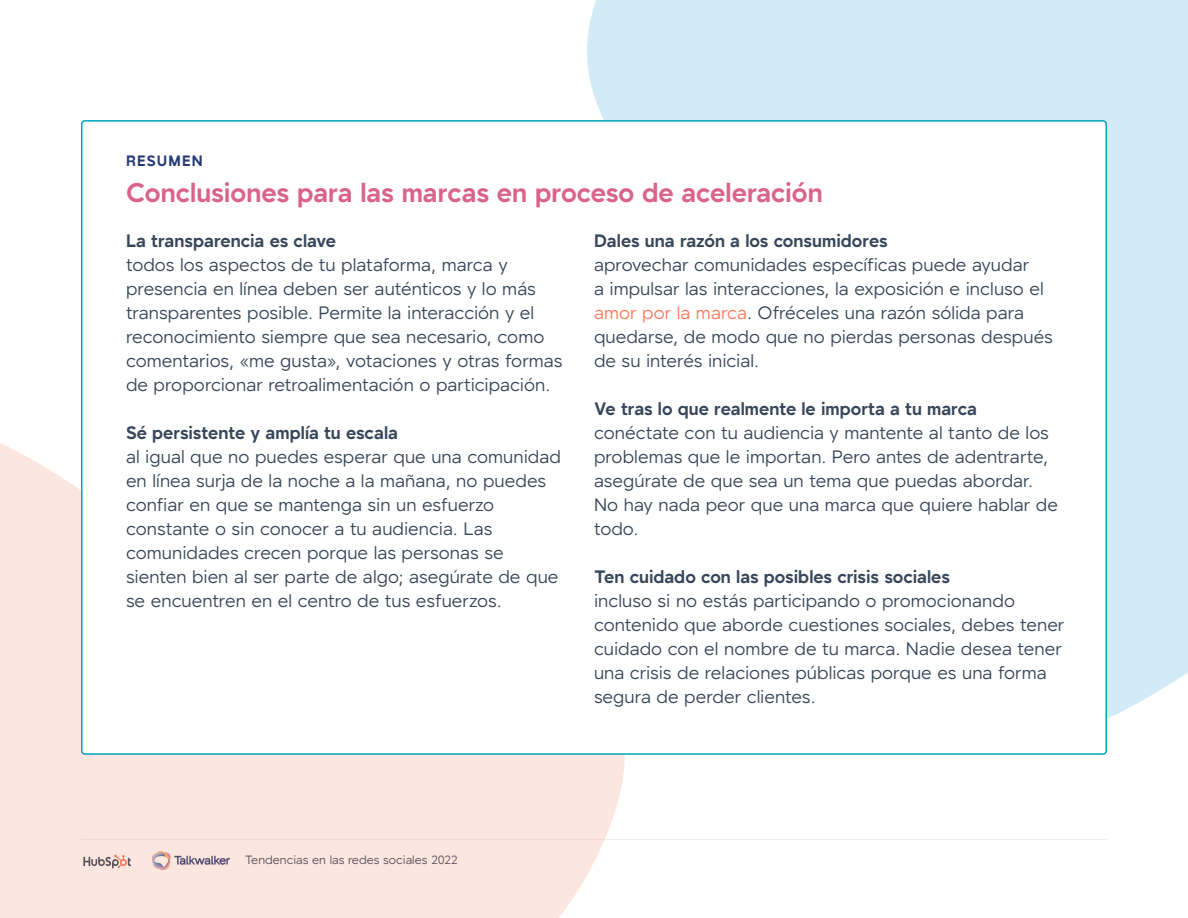
<style>
.page{position:relative;width:1188px;height:918px;background:#fff}
.page>*{position:absolute;margin:0;border:0;box-sizing:border-box;transform-origin:0 0}
.t1{font:700 27px "Forno";color:#da6389}
.t2{font:18px/24px "Forno";color:#374659}
.t3{font:700 18px "Forno";color:#374659}
.t4{font:700 15px "Forno";letter-spacing:.08em;color:#253974}
.t5{font:12px "Forno";color:#374659}
.s1{color:#ff7a59}
</style>
<div class="page">
<hr style="left:81px;top:839px;width:1026px;height:1px;background:#efefef">
<div style="left:0;top:443px;width:625px;height:475px;background:#fbe6e0"></div>
<svg style="left:580px;top:0;width:608px;height:757px;background:#d2ebf6"></svg>
<div style="left:82px;top:121px;width:1024px;height:633px;background:#fff;border-radius:3px"></div>
<p class="t4" style="left:126px;top:152px;width:78px">RESUMEN</p>
<h1 class="t1" style="left:126px;top:176px;width:698px">Conclusiones para las marcas en proceso de aceleración</h1>
<p class="t3" style="left:126px;top:230px;width:212px">La transparencia es clave</p>
<p class="t2" style="left:126px;top:255px;width:438px">todos los aspectos de tu plataforma, marca y presencia en línea deben ser auténticos y lo más transparentes posible. Permite la interacción y el reconocimiento siempre que sea necesario, como comentarios, «me gusta», votaciones y otras formas de proporcionar retroalimentación o participación.</p>
<p class="t3" style="left:126px;top:422px;width:274px">Sé persistente y amplía tu escala</p>
<p class="t2" style="left:126px;top:447px;width:436px">al igual que no puedes esperar que una comunidad en línea surja de la noche a la mañana, no puedes confiar en que se mantenga sin un esfuerzo constante o sin conocer a tu audiencia. Las comunidades crecen porque las personas se sienten bien al ser parte de algo; asegúrate de que se encuentren en el centro de tus esfuerzos.</p>
<p class="t3" style="left:594px;top:231px;width:295px">Dales una razón a los consumidores</p>
<p class="t2" style="left:594px;top:255px;width:460px">aprovechar comunidades específicas puede ayudar<br>a impulsar las interacciones, la exposición e incluso el <span class="s1">amor por la marca</span>. Ofréceles una razón sólida para quedarse, de modo que no pierdas personas después de su interés inicial.</p>
<p class="t3" style="left:594px;top:399px;width:385px">Ve tras lo que realmente le importa a tu marca</p>
<p class="t2" style="left:594px;top:423px;width:466px">conéctate con tu audiencia y mantente al tanto de los problemas que le importan. Pero antes de adentrarte, asegúrate de que sea un tema que puedas abordar.<br>No hay nada peor que una marca que quiere hablar de todo.</p>
<p class="t3" style="left:594px;top:567px;width:357px">Ten cuidado con las posibles crisis sociales</p>
<p class="t2" style="left:594px;top:591px;width:472px">incluso si no estás participando o promocionando contenido que aborde cuestiones sociales, debes tener cuidado con el nombre de tu marca. Nadie desea tener una crisis de relaciones públicas porque es una forma segura de perder clientes.</p>
<p class="t5" style="left:245px;top:853px;width:214px">Tendencias en las redes sociales 2022</p>
</div>
